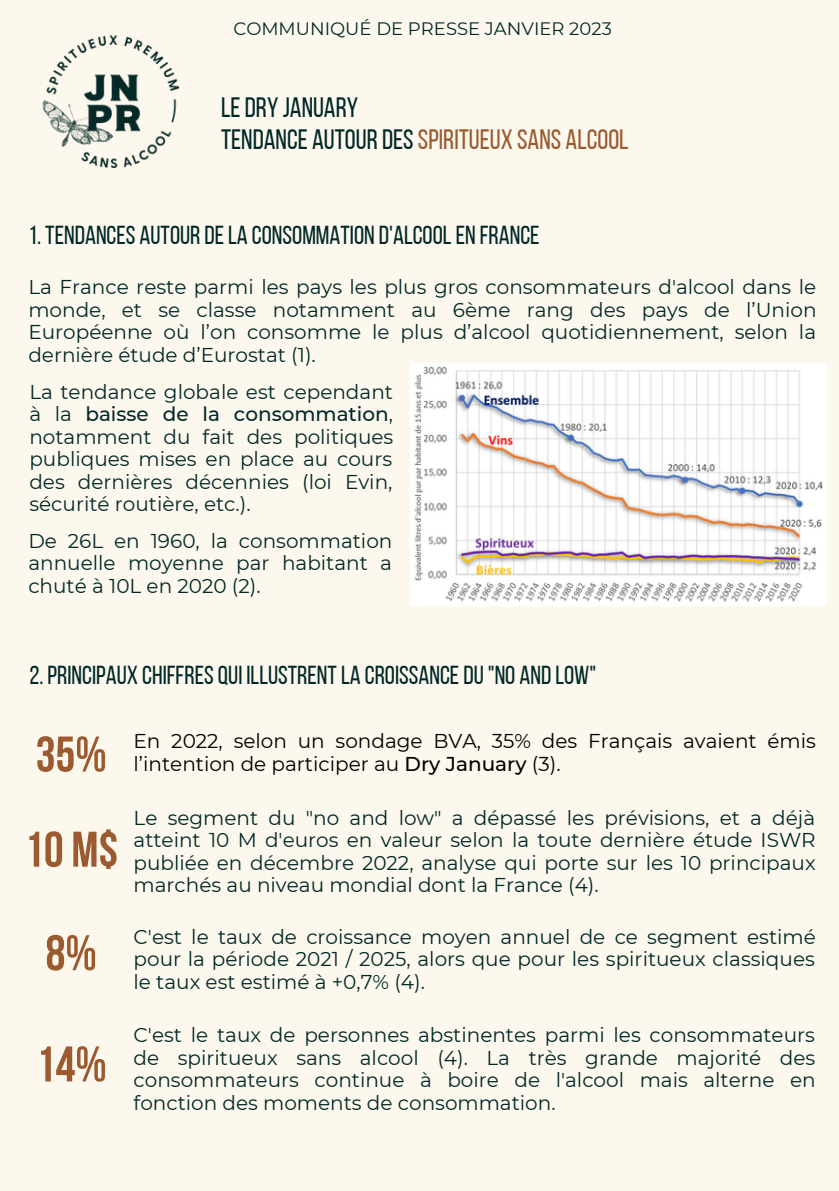
<style>
.page{position:relative;width:839px;height:1191px;background:#fff}
.page>*{position:absolute;margin:0;border:0;box-sizing:border-box;transform-origin:0 0}
.t1{font:700 50px "Bebas Neue";color:#9b5a30}
.t2{font:28px/31.6px "Bebas Neue";color:#012928}
.t3{font:26px "Bebas Neue";color:#012928}
.t4{font:20px/22.4px "Montserrat";color:#012928;text-align:justify}
.t5{font:20px "Montserrat";color:#000}
.t6{font:18px "Montserrat";color:#012928}
.s1{color:#9b5a30}
.s2{font-weight:500}
</style>
<div class="page">
<div style="left:0;top:0;width:838px;height:1191px;background:#fdf8ed"></div>
<img style="left:42px;top:35px;width:138px;height:133px">
<img style="left:410px;top:364px;width:416px;height:241px">
<p class="t6" style="left:233px;top:18px;width:380px">COMMUNIQUÉ DE PRESSE JANVIER 2023</p>
<h2 class="t2" style="left:221px;top:94px;width:409px">LEDRY JANUARY<br>TENDANCE AUTOURDES<span class="s1">SPIRITUEUX SANS ALCOOL</span></h2>
<h3 class="t3" style="left:28px;top:224px;width:512px">1. TENDANCES AUTOURDELA CONSOMMATION D'ALCOOLEN FRANCE</h3>
<p class="t4" style="left:28px;top:276px;width:789px">La France reste parmi les pays les plus gros consommateurs d'alcool dans le monde, et se classe notamment au 6ème rang des pays de l’Union Européenne où l’on consomme le plus d’alcool quotidiennement, selon la dernière étude d’Eurostat (1).</p>
<p class="t4" style="left:29px;top:380px;width:365px">La tendance globale est cependant à la <span class="s2">baisse de la consommation</span>, notamment du fait des politiques publiques mises en place au cours des dernières décennies (loi Evin, sécurité routière, etc.).</p>
<p class="t4" style="left:28px;top:530px;width:365px">De 26L en 1960, la consommation annuelle moyenne par habitant a chuté à 10L en 2020 (2).</p>
<h3 class="t3" style="left:29px;top:664px;width:568px">2. PRINCIPAUX CHIFFRES QUI ILLUSTRENTLA CROISSANCEDU"NO ANDLOW"</h3>
<h1 class="t1" style="left:36px;top:734px;width:72px">35%</h1>
<h1 class="t1" style="left:24px;top:829px;width:96px">10 M$</h1>
<p class="t5" style="left:134px;top:729px;width:683px">En 2022, selon un sondage BVA, 35% des Français avaient émis</p>
<p class="t5" style="left:134px;top:752px;width:428px">l’intention de participer au <span class="s2">Dry January</span> (3).</p>
<p class="t4" style="left:134px;top:806px;width:683px">Le segment du "no and low" a dépassé les prévisions, et a déjà atteint 10 M d'euros en valeur selon la toute dernière étude ISWR publiée en décembre 2022, analyse qui porte sur les 10 principaux marchés au niveau mondial dont la France (4).</p>
<h1 class="t1" style="left:46px;top:933px;width:53px">8%</h1>
<p class="t4" style="left:134px;top:925px;width:683px">C'est le taux de croissance moyen annuel de ce segment estimé pour la période 2021 / 2025, alors que pour les spiritueux classiques le taux est estimé à +0,7% (4).</p>
<h1 class="t1" style="left:36px;top:1044px;width:72px">14%</h1>
<p class="t4" style="left:134px;top:1024px;width:683px">C'est le taux de personnes abstinentes parmi les consommateurs de spiritueux sans alcool (4). La très grande majorité des consommateurs continue à boire de l'alcool mais alterne en fonction des moments de consommation.</p>
</div>
